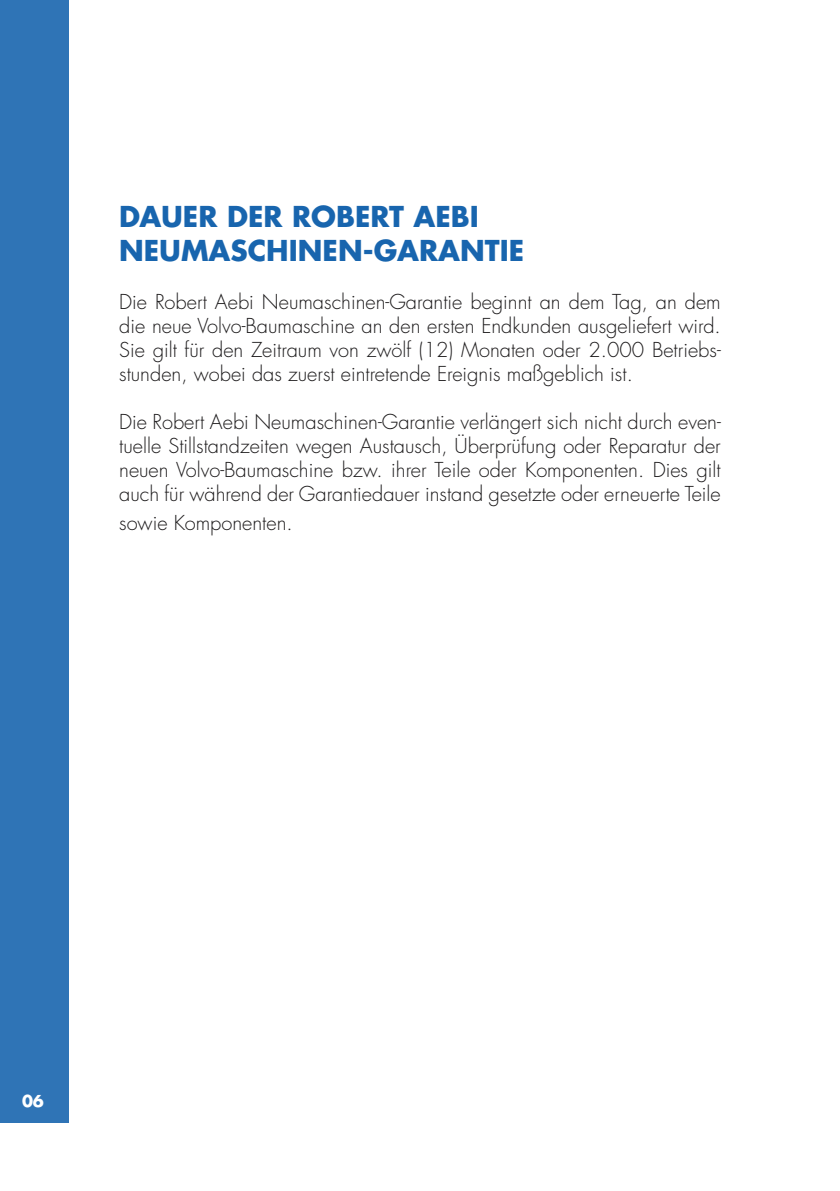
<style>
.page{position:relative;width:840px;height:1191px;background:#fff}
.page>*{position:absolute;margin:0;border:0;box-sizing:border-box;transform-origin:0 0}
.t1{font:700 28px "Futura LT Pro";color:#1865ae}
.t2{font:300 20px/24px "Futura LT Pro";color:#1c1a1b;text-align:justify}
.t3{font:700 16px "Futura LT Pro";color:#fff}
</style>
<div class="page">
<div style="left:0;top:0;width:68px;height:1123px;background:#2f74b6"></div>
<p class="t1" style="left:119px;top:195px;width:361px">DAUER DER ROBERT AEBI</p>
<p class="t1" style="left:119px;top:229px;width:406px">NEUMASCHINEN-GARANTIE</p>
<p class="t2" style="left:119px;top:290px;width:602px">Die Robert Aebi Neumaschinen-Garantie beginnt an dem Tag, an dem die neue Volvo-Baumaschine an den ersten Endkunden ausgeliefert wird.<br>Sie gilt für den Zeitraum von zwölf (12) Monaten oder 2.000 Betriebs&shy;stunden, wobei das zuerst eintretende Ereignis maßgeblich ist.</p>
<p class="t2" style="left:119px;top:410px;width:602px">Die Robert Aebi Neumaschinen-Garantie verlängert sich nicht durch even&shy;tuelle Stillstandzeiten wegen Austausch, Überprüfung oder Reparatur der neuen Volvo-Baumaschine bzw. ihrer Teile oder Komponenten. Dies gilt auch für während der Garantiedauer instand gesetzte oder erneuerte Teile</p>
<p class="t2" style="left:119px;top:510px;width:175px">sowie Komponenten.</p>
<p class="t3" style="left:22px;top:1088px;width:23px">06</p>
</div>
